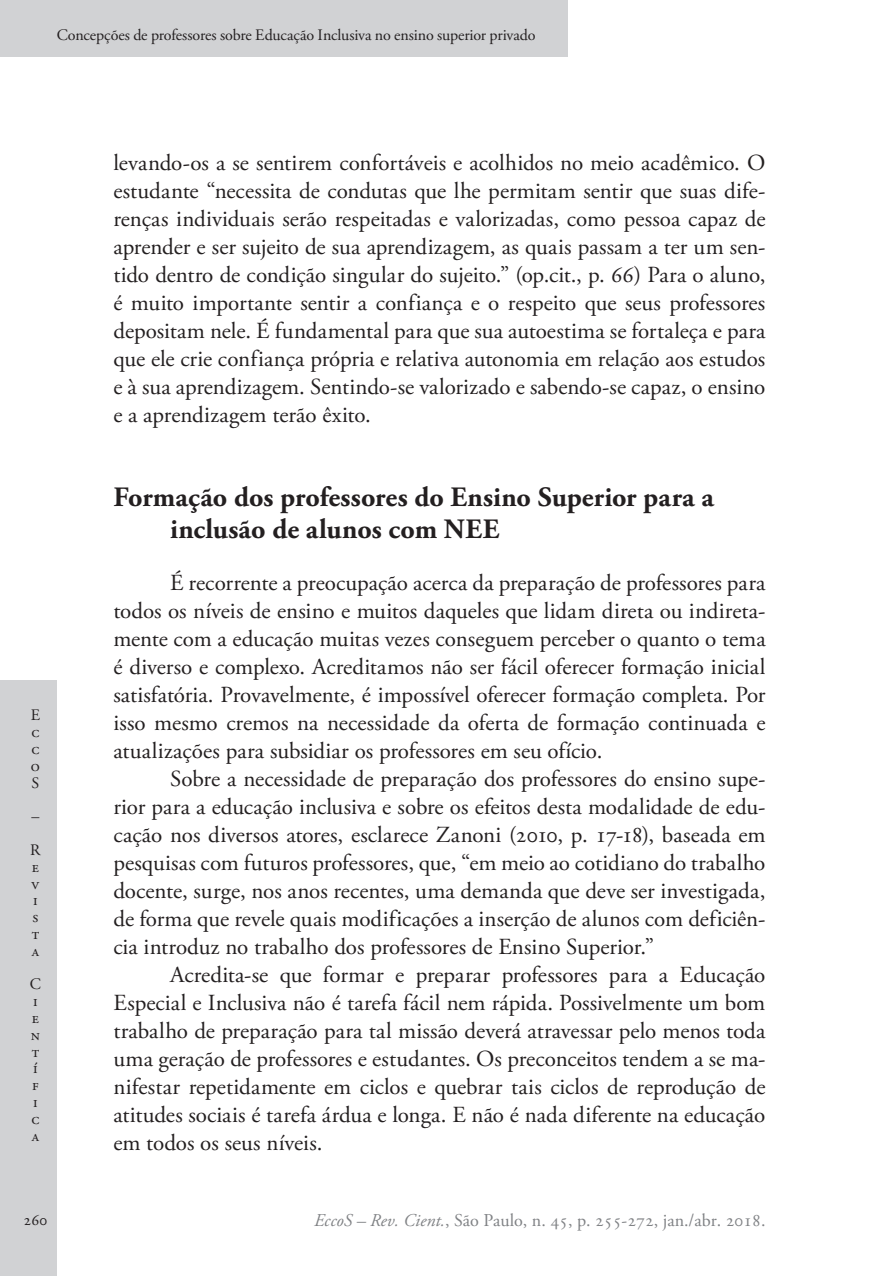
<style>
.page{position:relative;width:879px;height:1276px;background:#fff}
.page>*{position:absolute;margin:0;border:0;box-sizing:border-box;transform-origin:0 0}
.Ec_SubTitulo{font:700 28px/32px "Adobe Garamond Pro";color:#231f20}
.Ec_Normal{font:23px/28px "Adobe Garamond Pro";letter-spacing:-.005em;color:#231f20;text-align:justify}
.t1{font:18px "Adobe Garamond Pro";color:#808285}
.t2{font:16px/16.8px "Adobe Garamond Pro";letter-spacing:-.005em;color:#231f20;text-align:justify}
.s1{font-style:italic}
</style>
<div class="page">
<div style="left:0;top:680px;width:57px;height:596px;background:#d1d2d4"></div>
<div style="left:0;top:0;width:567px;height:57px;background:#d1d2d4"></div>
<p class="t2" style="left:57px;top:27px;width:480px">Concepções de professores sobre Educação Inclusiva no ensino superior privado</p>
<p class="t2" style="left:31px;top:707px;width:11px">E c c o S</p>
<p class="t2" style="left:30px;top:800px;width:12px;line-height:33.6px">–<br>R</p>
<p class="t2" style="left:32px;top:859px;width:9px">e v i s t a</p>
<p class="t2" style="left:30px;top:976px;width:13px;text-align:left">C i e n t í f i c a</p>
<p class="Ec_Normal" style="left:113px;top:150px;width:654px">levando-os a se sentirem confortáveis e acolhidos no meio acadêmico. O estudante “necessita de condutas que lhe permitam sentir que suas dife&shy;renças individuais serão respeitadas e valorizadas, como pessoa capaz de aprender e ser sujeito de sua aprendizagem, as quais passam a ter um sen&shy;tido dentro de condição singular do sujeito.” (op.cit., p. 66) Para o aluno, é muito importante sentir a confiança e o respeito que seus professores depositam nele. É fundamental para que sua autoestima se fortaleça e para que ele crie confiança própria e relativa autonomia em relação aos estudos e à sua aprendizagem. Sentindo-se valorizado e sabendo-se capaz, o ensino e a aprendizagem terão êxito.</p>
<p class="Ec_SubTitulo" style="left:170px;top:482px;width:545px;text-indent:-57px">Formação dos professores do Ensino Superior para a inclusão de alunos com NEE</p>
<p class="Ec_Normal" style="left:113px;top:570px;width:654px;text-indent:57px">É recorrente a preocupação acerca da preparação de professores para todos os níveis de ensino e muitos daqueles que lidam direta ou indireta&shy;mente com a educação muitas vezes conseguem perceber o quanto o tema é diverso e complexo. Acreditamos não ser fácil oferecer formação inicial satisfatória. Provavelmente, é impossível oferecer formação completa. Por isso mesmo cremos na necessidade da oferta de formação continuada e atualizações para subsidiar os professores em seu ofício.</p>
<p class="Ec_Normal" style="left:113px;top:766px;width:653px;text-indent:57px">Sobre a necessidade de preparação dos professores do ensino supe&shy;rior para a educação inclusiva e sobre os efeitos desta modalidade de edu&shy;cação nos diversos atores, esclarece Zanoni (2010, p. 17-18), baseada em pesquisas com futuros professores, que, “em meio ao cotidiano do trabalho docente, surge, nos anos recentes, uma demanda que deve ser investigada, de forma que revele quais modificações a inserção de alunos com deficiên&shy;cia introduz no trabalho dos professores de Ensino Superior.”</p>
<p class="Ec_Normal" style="left:113px;top:962px;width:654px;text-indent:57px">Acredita-se que formar e preparar professores para a Educação Especial e Inclusiva não é tarefa fácil nem rápida. Possivelmente um bom trabalho de preparação para tal missão deverá atravessar pelo menos toda uma geração de professores e estudantes. Os preconceitos tendem a se ma&shy;nifestar repetidamente em ciclos e quebrar tais ciclos de reprodução de atitudes sociais é tarefa árdua e longa. E não é nada diferente na educação em todos os seus níveis.</p>
<p class="t2" style="left:23px;top:1212px;width:25px">260</p>
<p class="t1" style="left:314px;top:1209px;width:453px"><span class="s1">EccoS – Rev. Cient.</span>, São Paulo, n. 45, p. 255-272, jan./abr. 2018.</p>
</div>
